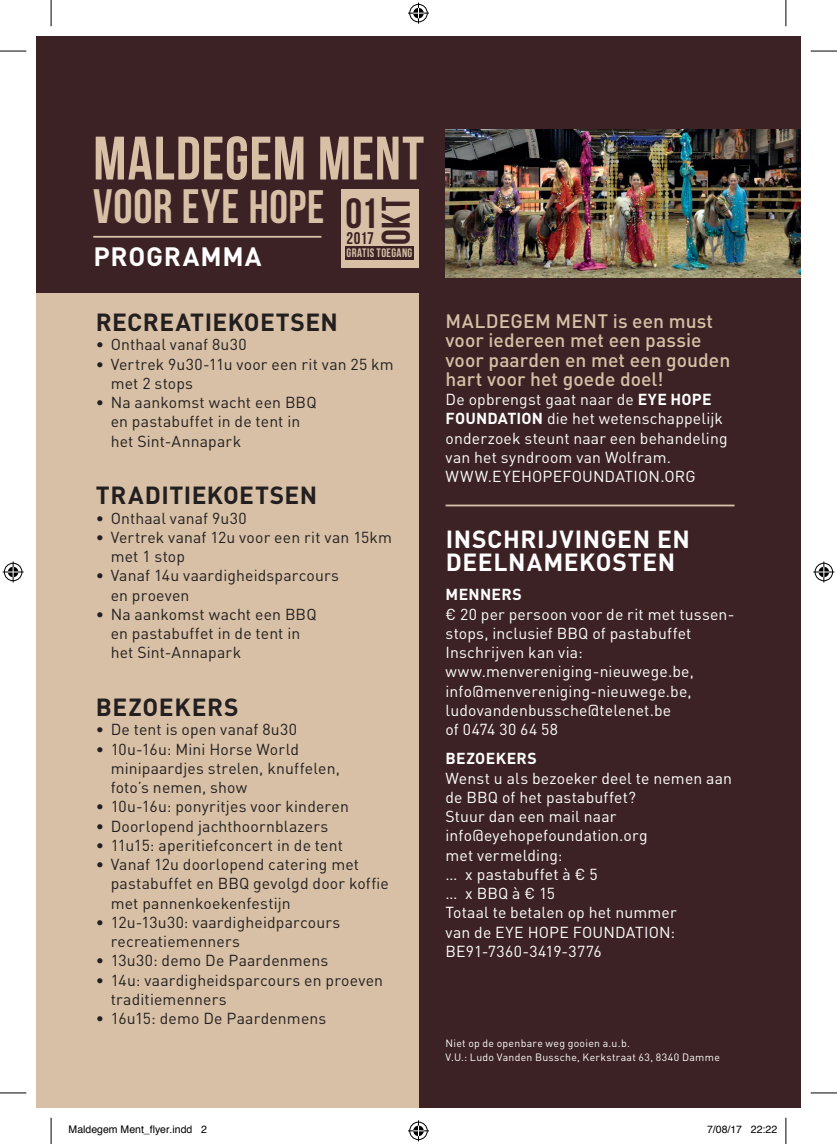
<style>
.page{position:relative;width:837px;height:1144px;background:#fff}
.page>*{position:absolute;margin:0;border:0;box-sizing:border-box;transform-origin:0 0}
.t1{font:61.25px "Bebas Neue";letter-spacing:.01em;color:#d7c0a5}
.t2{font:48.3px "Bebas Neue";letter-spacing:.015em;color:#d7c0a5}
.t3{font:39.73px "Bebas Neue";color:#3c2225}
.t4{font:700 26.25px "DIN Pro";letter-spacing:.03em;color:#fff}
.t5{font:700 24.5px "DIN Pro";letter-spacing:.02em;color:#231f20}
.t6{font:700 24.5px/22.8px "DIN Pro";letter-spacing:.03em;color:#fff}
.t7{font:500 19.25px/19.2px "DIN Pro";letter-spacing:.005em;color:#d7c0a5}
.t8{font:16.97px "Bebas Neue";color:#3c2225}
.t9{font:15.75px/19.2px "DIN Pro";letter-spacing:.01em;color:#231f20}
.t10{font:15.75px/19.2px "DIN Pro";letter-spacing:.01em;color:#fff}
.t11{font:700 15.75px "DIN Pro";color:#fff}
.t12{font:12.25px "Bebas Neue";letter-spacing:.03em;color:#d7c0a5}
.t13{font:10.5px/14px "DIN Pro";letter-spacing:.03em;color:#fff}
.t14{font:10.5px "Helvetica";color:#000}
.s1{font-size:46.9px}
.s2{font-weight:700}
</style>
<div class="page">
<div style="left:36px;top:36px;width:764px;height:1072px;background:#3c2225"></div>
<div style="left:36px;top:293px;width:382px;height:815px;background:#d7c0a5"></div>
<hr style="left:445px;top:505px;width:289px;height:1px;background:#d7c0a5">
<img style="left:445px;top:129px;width:355px;height:149px">
<hr style="left:93px;top:236px;width:228px;height:2px;background:#d7c0a5">
<div style="left:340px;top:189px;width:78px;height:79px;background:#d7c0a5"></div>
<div style="left:345px;top:246px;width:68px;height:14px;background:#3c2225"></div>
<svg style="left:0;top:51px;width:26px;height:1px"></svg>
<svg style="left:810px;top:51px;width:26px;height:1px"></svg>
<svg style="left:0;top:1092px;width:26px;height:1px"></svg>
<svg style="left:810px;top:1092px;width:26px;height:1px"></svg>
<svg style="left:51px;top:0;width:1px;height:26px"></svg>
<svg style="left:51px;top:1118px;width:1px;height:26px"></svg>
<svg style="left:785px;top:0;width:1px;height:26px"></svg>
<svg style="left:785px;top:1118px;width:1px;height:26px"></svg>
<svg style="left:408px;top:3px;width:21px;height:21px"></svg>
<svg style="left:408px;top:1120px;width:21px;height:21px"></svg>
<svg style="left:3px;top:561px;width:21px;height:21px"></svg>
<svg style="left:813px;top:561px;width:21px;height:21px"></svg>
<h1 class="t1" style="left:93px;top:124px;width:332px">MALDEGEM MENT</h1>
<h2 class="t2" style="left:93px;top:179px;width:286px">VOOR EYE <span class="s1">HOPE</span> <sub>01</sub></h2>
<p class="t8" style="left:346px;top:228px;width:29px">2017</p>
<p class="t12" style="left:346px;top:246px;width:67px">GRATIS TOEGANG</p>
<h3 class="t3" style="left:374px;top:245px;width:50px;rotate:-90deg">OKT</h3>
<h3 class="t4" style="left:93px;top:238px;width:170px">PROGRAMMA</h3>
<h3 class="t5" style="left:96px;top:306px;width:243px">RECREATIEKOETSEN</h3>
<p class="t9" style="left:96px;top:334px;width:152px">• Onthaal vanaf 8u30</p>
<p class="t9" style="left:111px;top:354px;width:284px;text-indent:-15px">• Vertrek 9u30-11u voor een rit van 25 km met 2 stops</p>
<p class="t9" style="left:111px;top:392px;width:207px;text-indent:-15px">• Na aankomst wacht een BBQ en pastabuffet in de tent in het Sint-Annapark</p>
<h3 class="t5" style="left:96px;top:479px;width:223px">TRADITIEKOETSEN</h3>
<p class="t9" style="left:96px;top:508px;width:152px">• Onthaal vanaf 9u30</p>
<p class="t9" style="left:111px;top:527px;width:283px;text-indent:-15px">• Vertrek vanaf 12u voor een rit van 15km met 1 stop</p>
<p class="t9" style="left:111px;top:565px;width:230px;text-indent:-15px">• Vanaf 14u vaardigheidsparcours en proeven</p>
<p class="t9" style="left:111px;top:604px;width:207px;text-indent:-15px">• Na aankomst wacht een BBQ en pastabuffet in de tent in het Sint-Annapark</p>
<h3 class="t5" style="left:96px;top:691px;width:144px">BEZOEKERS</h3>
<p class="t9" style="left:96px;top:719px;width:203px">• De tent is open vanaf 8u30</p>
<p class="t9" style="left:111px;top:739px;width:231px;text-indent:-15px">• 10u-16u: Mini Horse World minipaardjes strelen, knuffelen, foto’s nemen, show</p>
<p class="t9" style="left:96px;top:796px;width:254px">• 10u-16u: ponyritjes voor kinderen</p>
<p class="t9" style="left:96px;top:816px;width:234px">• Doorlopend jachthoornblazers</p>
<p class="t9" style="left:96px;top:835px;width:248px">• 11u15: aperitiefconcert in de tent</p>
<p class="t9" style="left:111px;top:854px;width:280px;text-indent:-15px">• Vanaf 12u doorlopend catering met pastabuffet en BBQ gevolgd door koffie met pannenkoekenfestijn</p>
<p class="t9" style="left:111px;top:912px;width:231px;text-indent:-15px">• 12u-13u30: vaardigheidparcours recreatiemenners</p>
<p class="t9" style="left:96px;top:950px;width:234px">• 13u30: demo De Paardenmens</p>
<p class="t9" style="left:111px;top:970px;width:274px;text-indent:-15px">• 14u: vaardigheidsparcours en proeven traditiemenners</p>
<p class="t9" style="left:96px;top:1008px;width:232px">• 16u15: demo De Paardenmens</p>
<p class="t7" style="left:445px;top:311px;width:286px">Maldegem m ent is een must voor iedereen met een passie voor paarden en met een gouden hart voor het goede doel!</p>
<p class="t10" style="left:445px;top:389px;width:283px">De opbrengst gaat naar de <span class="s2">EYE HOPE FOUNDATION</span> die het wetenschappelijk onderzoek steunt naar een behandeling van het syndroom van Wolfram.<br>WWW.EYEHOPEFOUNDATION.ORG</p>
<h3 class="t6" style="left:445px;top:527px;width:246px">INSCHRIJVINGEN EN<br>DEELNAMEKOSTEN</h3>
<p class="t11" style="left:445px;top:584px;width:25px">MENNERS</p>
<p class="t10" style="left:445px;top:604px;width:290px">€ 20 per persoon voor de rit met tussen&shy;stops, inclusief BBQ of pastabuffet<br>Inschrijven kan via: www.menvereniging-nieuwege.be, info@menvereniging-nieuwege.be, ludovandenbussche@telenet.be<br>of 0474 30 64 58</p>
<p class="t11" style="left:445px;top:748px;width:22px">BEZOEKERS</p>
<p class="t10" style="left:445px;top:767px;width:288px">Wenst u als bezoeker deel te nemen aan de BBQ of het pastabuffet?<br>Stuur dan een mail naar info@eyehopefoundation.org<br>met vermelding:<br>… x pastabuffet à € 5<br>… xBBQà€15<br>Totaal te betalen op het nummer<br>van de EYE HOPE FOUNDATION:<br>BE91-7360-3419-3776</p>
<p class="t13" style="left:445px;top:1036px;width:276px">Niet op de openbare weg gooien a.u.b.<br>V.U.: Ludo Vanden Bussche, Kerkstraat 63, 8340 Damme</p>
<p class="t14" style="left:69px;top:1122px;width:140px">Maldegem Ment_flyer.indd 2</p>
<p class="t14" style="left:706px;top:1122px;width:72px">7/08/17 22:22</p>
</div>
